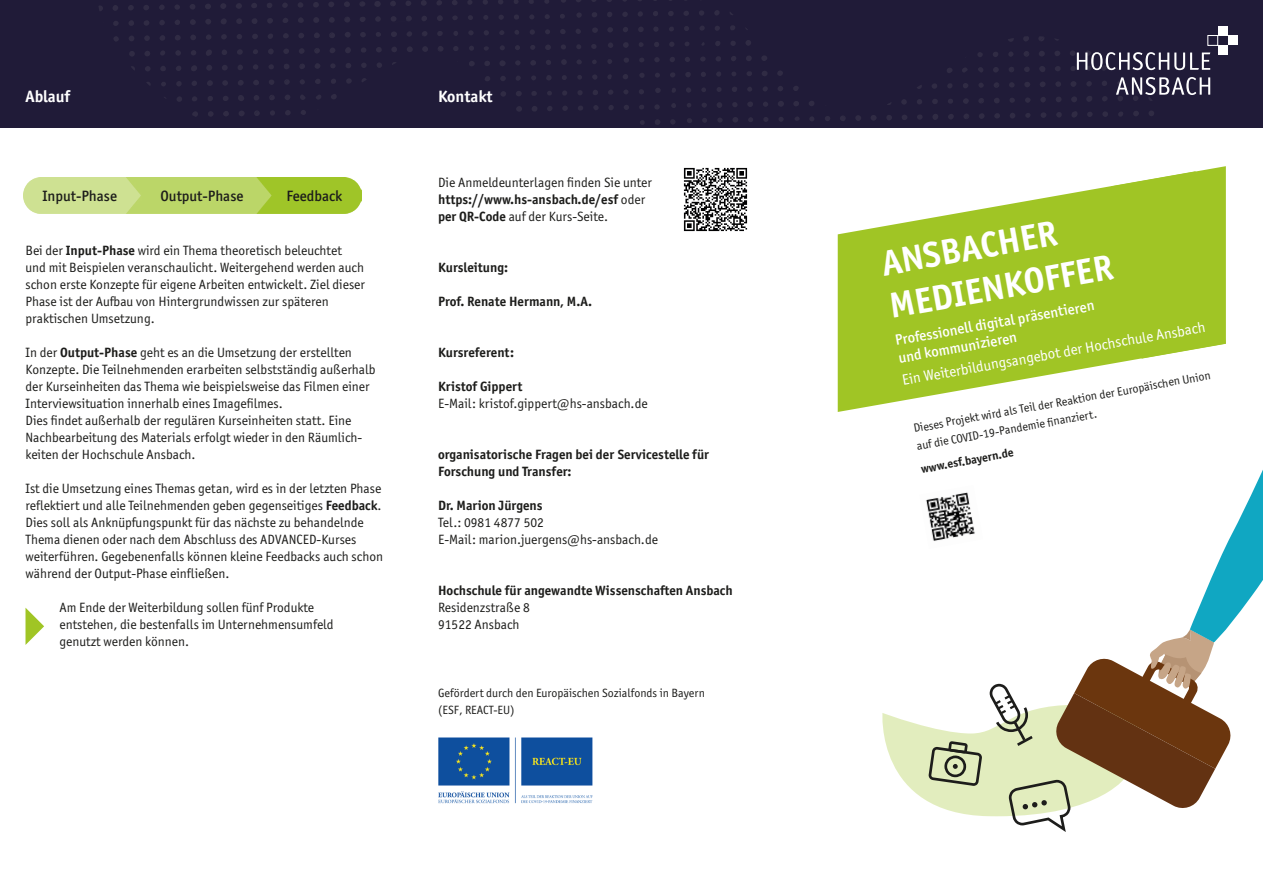
<style>
.page{position:relative;width:1263px;height:893px;background:#fff}
.page>*{position:absolute;margin:0;border:0;box-sizing:border-box;transform-origin:0 0}
.t1{font:700 36px "Officina Sans ITC Pro";color:#fff}
.Ueberschrift_gruen{font:700 16.5px "Officina Sans ITC Pro";color:#fff}
.Fliesstext_Flyer{font:700 16.5px "Officina Sans ITC Pro";color:#fff}
.t2{font:500 15px "Officina Sans ITC Pro";color:#fff}
.t3{font:15px "Officina Sans ITC Pro";color:#fff}
.t4{font:500 15px "Officina Sans ITC Pro";color:#1d1d1b}
.Fliesstext_Flyer_wei{font:13.5px/17px "Officina Sans ITC Pro";color:#1d1d1b}
.Fliesstext_Flyer_wei-2{font:700 13.5px "Officina Sans ITC Pro";color:#1d1d1b}
.t5{font:12px "Officina Sans ITC Pro";color:#1d1d1b}
.t6{font:700 12px "Officina Sans ITC Pro";color:#1d1d1b}
.s1{font-weight:700}
.s2{font-weight:400}
</style>
<div class="page">
<div style="left:0;top:0;width:1263px;height:128px;background:#201b38"></div>
<svg style="left:684px;top:0;width:470px;height:123px"></svg>
<svg style="left:824px;top:36px;width:220px;height:86px"></svg>
<svg style="left:99px;top:0;width:577px;height:125px"></svg>
<svg style="left:157px;top:0;width:362px;height:117px"></svg>
<img style="left:438px;top:737px;width:155px;height:67px">
<svg style="left:1077px;top:52px;width:133px;height:18px"></svg>
<svg style="left:1116px;top:77px;width:94px;height:18px"></svg>
<div style="left:1218px;top:26px;width:9px;height:10px;background:#fff"></div>
<div style="left:1227px;top:36px;width:10px;height:9px;background:#fff"></div>
<div style="left:1218px;top:45px;width:9px;height:10px;background:#fff"></div>
<div style="left:1207px;top:35px;width:11px;height:11px;border:1px solid #fff"></div>
<svg style="left:838px;top:171px;width:388px;height:241px;fill:#a0c525"></svg>
<svg style="left:882px;top:470px;width:381px;height:362px"></svg>
<img style="left:683px;top:167px;width:65px;height:65px">
<img style="left:23px;top:177px;width:338px;height:36px">
<svg style="left:26px;top:608px;width:18px;height:37px"></svg>
<p class="Fliesstext_Flyer" style="left:26px;top:86px;width:46px">Ablauf</p>
<p class="t4" style="left:43px;top:187px;width:76px">Input-Phase</p>
<p class="t4" style="left:161px;top:187px;width:84px">Output-Phase</p>
<p class="t4" style="left:286px;top:187px;width:57px">Feedback</p>
<p class="Fliesstext_Flyer_wei" style="left:26px;top:242px;width:318px">Bei der <span class="s1">Input-Phase</span> wird ein Thema theoretisch beleuchtet</p>
<p class="Fliesstext_Flyer_wei" style="left:26px;top:259px;width:341px;text-align:justify">und mit Beispielen veranschaulicht. Weitergehend werden auch schon erste Konzepte für eigene Arbeiten entwickelt. Ziel dieser Phase ist der Aufbau von Hintergrundwissen zur späteren</p>
<p class="Fliesstext_Flyer_wei" style="left:26px;top:310px;width:131px">praktischen Umsetzung.</p>
<p class="Fliesstext_Flyer_wei" style="left:26px;top:344px;width:328px">In der <span class="s1">Output-Phase</span> geht es an die Umsetzung der erstellten</p>
<p class="Fliesstext_Flyer_wei" style="left:26px;top:361px;width:352px">Konzepte. Die Teilnehmenden erarbeiten selbstständig außerhalb der Kurseinheiten das Thema wie beispielsweise das Filmen einer<br>Interviewsituation innerhalb eines Imagefilmes.</p>
<p class="Fliesstext_Flyer_wei" style="left:26px;top:412px;width:327px">Dies findet außerhalb der regulären Kurseinheiten statt. Eine</p>
<p class="Fliesstext_Flyer_wei" style="left:26px;top:429px;width:338px">Nachbearbeitung des Materials erfolgt wieder in den Räumlich&shy;keiten der Hochschule Ansbach.</p>
<p class="Fliesstext_Flyer_wei" style="left:26px;top:480px;width:359px">Ist die Umsetzung eines Themas getan, wird es in der letzten Phase reflektiert und alle Teilnehmenden geben gegenseitiges <span class="s1">Feedback</span>.<br>Dies soll als Anknüpfungspunkt für das nächste zu behandelnde Thema dienen oder nach dem Abschluss des ADVANCED-Kurses weiterführen. Gegebenenfalls können kleine Feedbacks auch schon während der Output-Phase einfließen.</p>
<p class="Fliesstext_Flyer_wei" style="left:60px;top:599px;width:256px">Am Ende der Weiterbildung sollen fünf Produkte</p>
<p class="Fliesstext_Flyer_wei" style="left:60px;top:616px;width:276px">entstehen, die bestenfalls im Unternehmensumfeld</p>
<p class="Fliesstext_Flyer_wei" style="left:60px;top:633px;width:131px">genutzt werden können.</p>
<p class="Ueberschrift_gruen" style="left:438px;top:86px;width:56px">Kontakt</p>
<p class="Fliesstext_Flyer_wei" style="left:438px;top:174px;width:215px">Die Anmeldeunterlagen finden Sie unter</p>
<p class="Fliesstext_Flyer_wei-2" style="left:438px;top:191px;width:209px">https://www.hs-ansbach.de/esf <span class="s2">oder</span></p>
<p class="Fliesstext_Flyer_wei" style="left:438px;top:208px;width:172px"><span class="s1">per QR-Code</span> auf der Kurs-Seite.</p>
<p class="Fliesstext_Flyer_wei-2" style="left:438px;top:259px;width:71px">Kursleitung:</p>
<p class="Fliesstext_Flyer_wei-2" style="left:438px;top:293px;width:155px">Prof. Renate Hermann, M.A.</p>
<p class="Fliesstext_Flyer_wei-2" style="left:438px;top:344px;width:77px">Kursreferent:</p>
<p class="Fliesstext_Flyer_wei-2" style="left:438px;top:378px;width:86px">Kristof Gippert</p>
<p class="Fliesstext_Flyer_wei" style="left:438px;top:395px;width:211px">E-Mail: kristof.gippert@hs-ansbach.de</p>
<p class="Fliesstext_Flyer_wei-2" style="left:438px;top:446px;width:272px">organisatorische Fragen bei der Servicestelle für</p>
<p class="Fliesstext_Flyer_wei-2" style="left:438px;top:463px;width:135px">Forschung und Transfer:</p>
<p class="Fliesstext_Flyer_wei-2" style="left:438px;top:497px;width:106px">Dr. Marion Jürgens</p>
<p class="Fliesstext_Flyer_wei" style="left:438px;top:514px;width:107px">Tel.: 0981 4877 502</p>
<p class="Fliesstext_Flyer_wei" style="left:438px;top:531px;width:222px">E-Mail: marion.juergens@hs-ansbach.de</p>
<p class="Fliesstext_Flyer_wei-2" style="left:438px;top:582px;width:296px">Hochschule für angewandte Wissenschaften Ansbach</p>
<p class="Fliesstext_Flyer_wei" style="left:438px;top:599px;width:93px">Residenzstraße 8</p>
<p class="Fliesstext_Flyer_wei" style="left:438px;top:616px;width:83px">91522 Ansbach</p>
<p class="t5" style="left:438px;top:686px;width:268px">Gefördert durch den Europäischen Sozialfonds in Bayern</p>
<p class="t5" style="left:438px;top:703px;width:78px">(ESF, REACT-EU)</p>
<p class="t1" style="left:878px;top:242px;width:179px;rotate:-10deg">ANSBACHER</p>
<p class="t1" style="left:886px;top:284px;width:228px;rotate:-10deg">MEDIENKOFFER</p>
<p class="t2" style="left:894px;top:331px;width:203px;rotate:-10deg">Professionell digital präsentieren</p>
<p class="t3" style="left:901px;top:371px;width:309px;rotate:-10deg">Ein Weiterbildungsangebot der Hochschule Ansbach</p>
<p class="t2" style="left:897px;top:349px;width:122px;rotate:-10deg">und kommunizieren</p>
<p class="t5" style="left:912px;top:421px;width:303px;rotate:-10deg">Dieses Projekt wird als Teil der Reaktion der Europäischen Union</p>
<p class="t5" style="left:915px;top:439px;width:184px;rotate:-10deg">auf die COVID-19-Pandemie fi nanziert.</p>
<p class="t6" style="left:920px;top:461px;width:96px;rotate:-10deg">www.esf.bayern.de</p>
</div>
